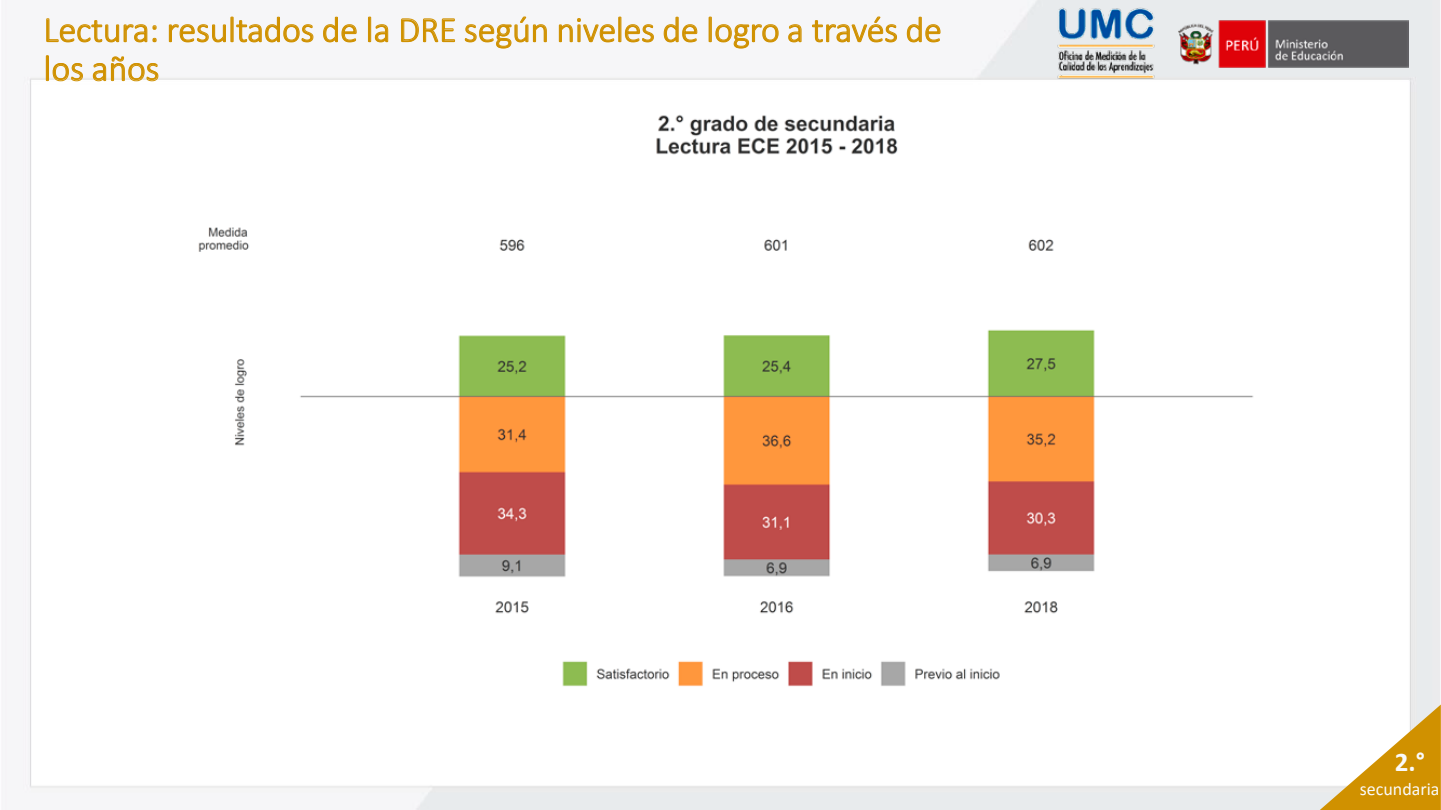
<style>
.page{position:relative;width:1441px;height:810px;background:#fff}
.page>*{position:absolute;margin:0;border:0;box-sizing:border-box;transform-origin:0 0}
.t1{font:300 36px/38.8px "Calibri";letter-spacing:-.005em;color:#d09100}
.t2{font:700 27px "Calibri";color:#fafafa}
.t3{font:18px "Calibri";color:#fafafa}
</style>
<div class="page">
<img style="left:5px;top:0;width:1435px;height:810px">
<img style="left:1177px;top:18px;width:230px;height:50px">
<img style="left:1050px;top:0;width:109px;height:86px">
<svg style="left:46px;top:17px;width:111px;height:26px"></svg>
<svg style="left:168px;top:16px;width:146px;height:27px"></svg>
<svg style="left:322px;top:16px;width:35px;height:27px"></svg>
<svg style="left:367px;top:16px;width:22px;height:27px"></svg>
<svg style="left:400px;top:18px;width:55px;height:25px"></svg>
<svg style="left:464px;top:16px;width:83px;height:33px"></svg>
<svg style="left:558px;top:16px;width:96px;height:31px"></svg>
<svg style="left:663px;top:16px;width:35px;height:27px"></svg>
<svg style="left:708px;top:16px;width:71px;height:33px"></svg>
<svg style="left:787px;top:24px;width:15px;height:19px"></svg>
<svg style="left:811px;top:16px;width:86px;height:31px"></svg>
<svg style="left:906px;top:16px;width:35px;height:27px"></svg>
<svg style="left:45px;top:55px;width:39px;height:27px"></svg>
<svg style="left:92px;top:56px;width:67px;height:26px"></svg>
<svg style="left:1319px;top:705px;width:121px;height:105px"></svg>
<img style="left:180px;top:108px;width:1080px;height:594px">
<p class="t1" style="left:43px;top:10px;width:899px">Lectura: resultados de la DRE según niveles de logro a través de los años</p>
<p class="t2" style="left:1394px;top:743px;width:32px">2.°</p>
<p class="t3" style="left:1359px;top:777px;width:81px">secundaria</p>
</div>
